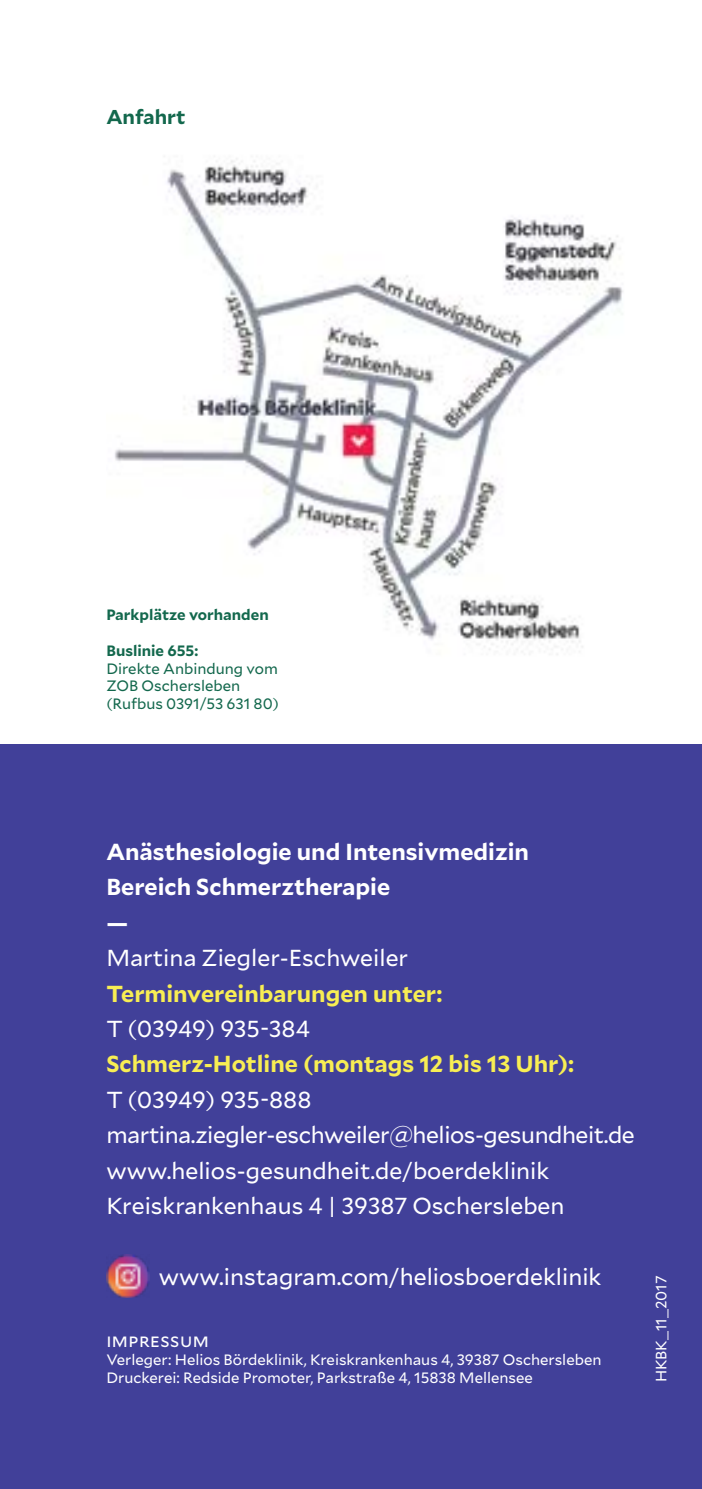
<style>
.page{position:relative;width:702px;height:1489px;background:#fff}
.page>*{position:absolute;margin:0;border:0;box-sizing:border-box;transform-origin:0 0}
.t1{font:23px/35.5px "Mallory";color:#fff}
.t2{font:700 23px "Mallory";color:#f8ee53}
.t3{font:700 23px/35.5px "Mallory";color:#fff}
.t4{font:700 20px "Mallory";color:#13684d}
.t5{font:18.75px "Mallory";letter-spacing:.025em;color:#fff}
.t6{font:15px/17.8px "Mallory";color:#fff}
.t7{font:15px/17.8px "Mallory";color:#13684d}
.t8{font:700 15px "Mallory";color:#13684d}
</style>
<div class="page">
<div style="left:0;top:744px;width:702px;height:744px;background:#414099"></div>
<hr style="left:701px;top:0;width:1px;height:424px;background:#f8ee53">
<hr style="left:701px;top:317px;width:1px;height:214px;background:#f8ee53">
<img style="left:114px;top:158px;width:509px;height:497px">
<img style="left:106px;top:1254px;width:44px;height:43px">
<hr style="left:701px;top:1393px;width:1px;height:95px;background:#fff">
<p class="t4" style="left:106px;top:102px;width:81px">Anfahrt</p>
<p class="t8" style="left:106px;top:603px;width:164px">Parkplätze vorhanden</p>
<p class="t8" style="left:106px;top:639px;width:93px">Buslinie 655:</p>
<p class="t7" style="left:106px;top:658px;width:174px">Direkte Anbindung vom<br>ZOB Oschersleben (Rufbus 0391/53 631 80)</p>
<p class="t3" style="left:106px;top:832px;width:424px">Anästhesiologie und Intensivmedizin<br>Bereich Schmerztherapie<br>—</p>
<p class="t1" style="left:106px;top:938px;width:303px">Martina Ziegler-Eschweiler</p>
<p class="t2" style="left:106px;top:975px;width:338px">Terminvereinbarungen unter:</p>
<p class="t1" style="left:106px;top:1009px;width:205px">T (03949) 935-384</p>
<p class="t2" style="left:106px;top:1046px;width:469px">Schmerz-Hotline (montags 12 bis 13 Uhr):</p>
<p class="t1" style="left:106px;top:1080px;width:530px">T (03949) 935-888 martina.ziegler-eschweiler@helios-gesundheit.de www.helios-gesundheit.de/boerdeklinik Kreiskrankenhaus 4 | 39387 Oschersleben</p>
<p class="t1" style="left:159px;top:1257px;width:444px">www.instagram.com/heliosboerdeklinik</p>
<p class="t5" style="left:106px;top:1326px;width:104px">impressum</p>
<p class="t6" style="left:106px;top:1349px;width:496px">Verleger: Helios Bördeklinik, Kreiskrankenhaus 4, 39387 Oschersleben<br>Druckerei: Redside Promoter, Parkstraße 4, 15838 Mellensee</p>
<p class="t6" style="left:651px;top:1382px;width:108px;rotate:-90deg">HKBK_11_2017</p>
</div>
